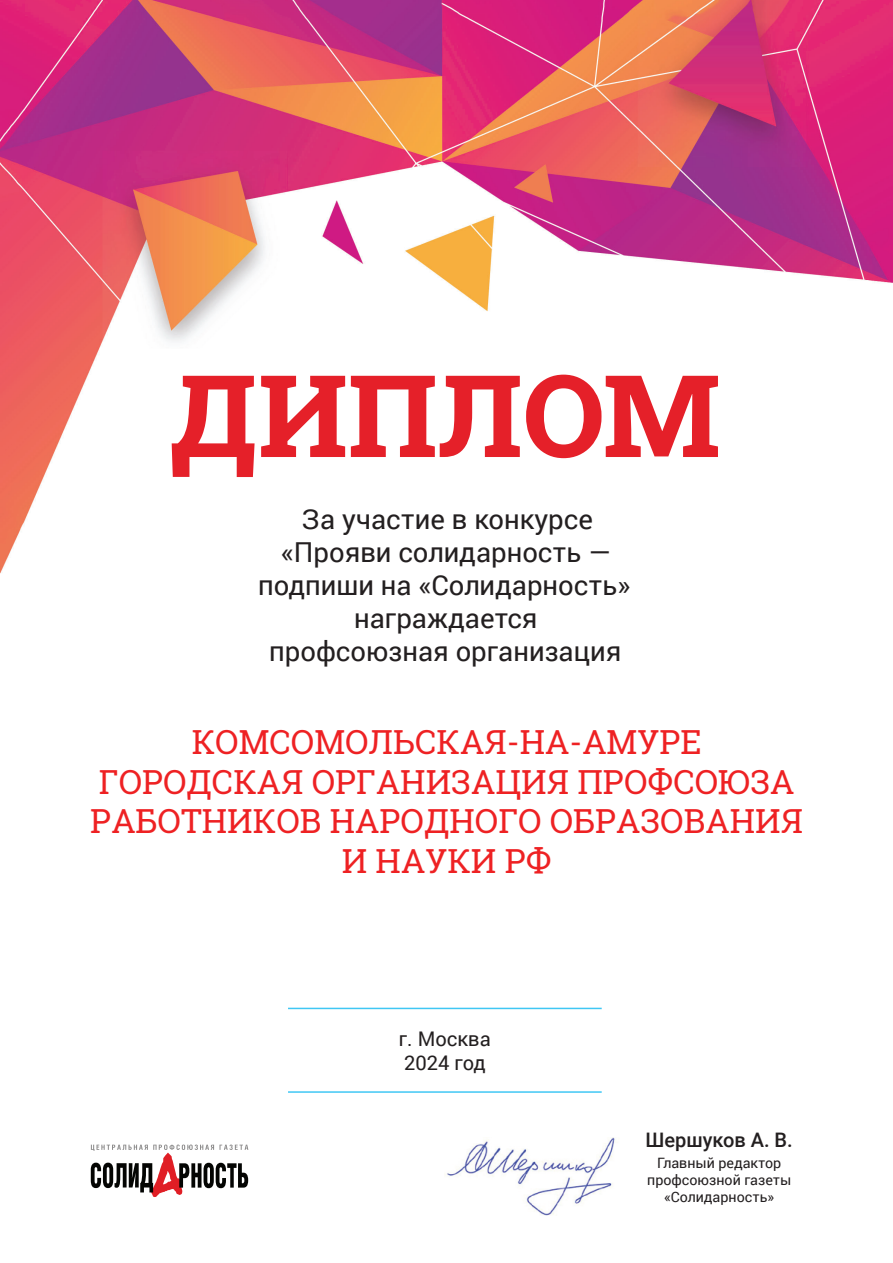
<style>
.page{position:relative;width:893px;height:1263px;background:#fff}
.page>*{position:absolute;margin:0;border:0;box-sizing:border-box;transform-origin:0 0}
.t1{font:800 114.15px "Roboto Slab";color:#e52029}
.t2{font:33.15px/39.8px "Roboto Slab";color:#ee2123;text-align:center}
.t3{font:27.45px/33px "Roboto";color:#231f20;text-align:center}
.t4{font:20.1px/24.2px "Roboto";color:#231f20}
.t5{font:500 19.95px "Roboto";color:#231f20}
.t6{font:14.25px/17.1px "Roboto";color:#231f20;text-align:center}
</style>
<div class="page">
<img style="left:0;top:0;width:893px;height:574px">
<img style="left:445px;top:1137px;width:171px;height:78px">
<svg style="left:91px;top:1144px;width:157px;height:53px"></svg>
<hr style="left:288px;top:1008px;width:314px;height:1px;background:#40c7f4">
<hr style="left:288px;top:1091px;width:314px;height:2px;background:#40c7f4">
<h1 class="t1" style="left:170px;top:337px;width:552px">ДИПЛОМ</h1>
<p class="t3" style="left:258px;top:503px;width:374px">За участие в конкурсе «Прояви солидарность — подпиши на «Солидарность» награждается<br>профсоюзная организация</p>
<p class="t2" style="left:90px;top:722px;width:714px">КОМСОМОЛЬСКАЯ-НА-АМУРЕ<br>ГОРОДСКАЯ ОРГАНИЗАЦИЯ ПРОФСОЮЗА<br>РАБОТНИКОВ НАРОДНОГО ОБРАЗОВАНИЯ<br>И НАУКИ РФ</p>
<p class="t4" style="left:399px;top:1026px;width:93px">г. Москва<br>2024 год</p>
<p class="t5" style="left:645px;top:1126px;width:149px">Шершуков А. В.</p>
<p class="t6" style="left:647px;top:1154px;width:146px">Главный редактор профсоюзной газеты «Солидарность»</p>
</div>
